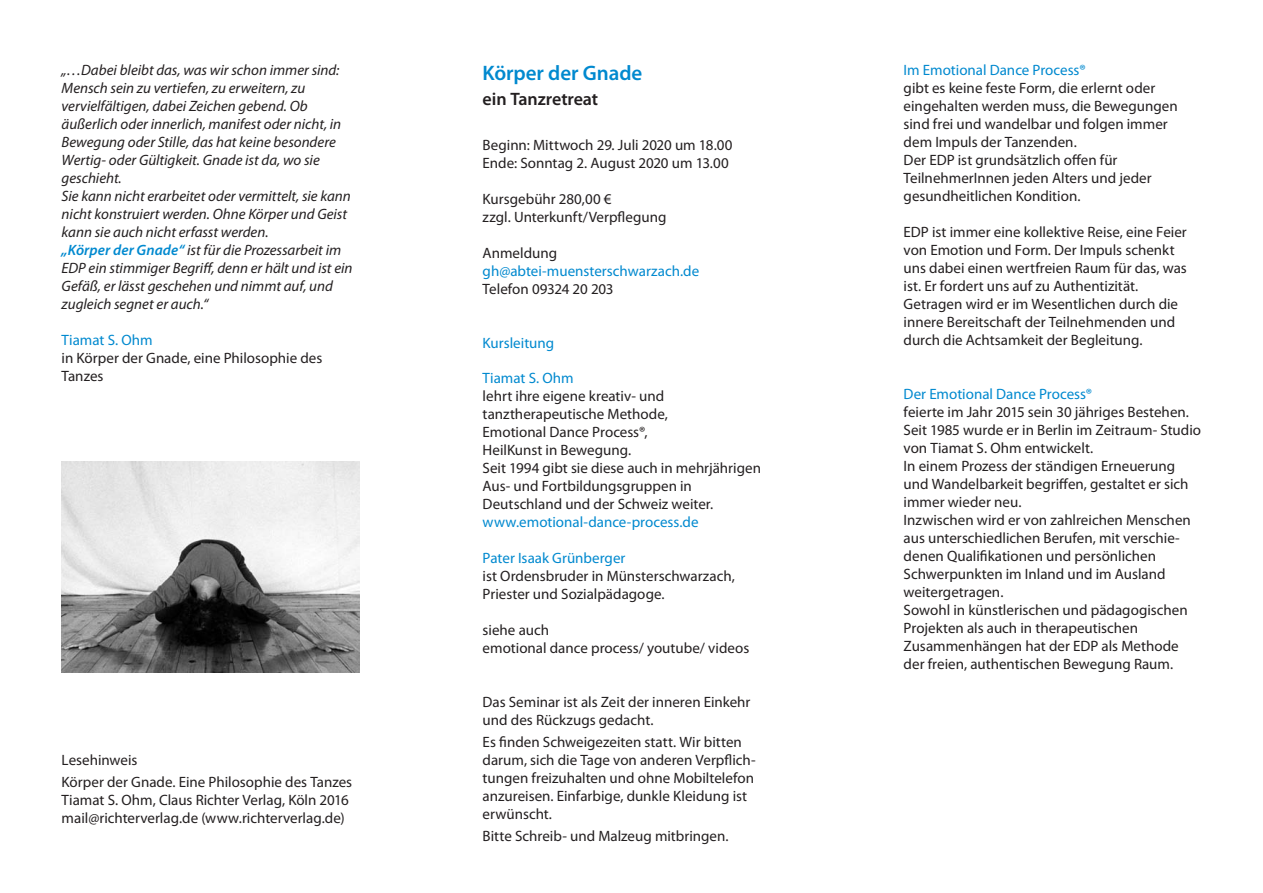
<style>
.page{position:relative;width:1263px;height:893px;background:#fff}
.page>*{position:absolute;margin:0;border:0;box-sizing:border-box;transform-origin:0 0}
.t1{font:600 21px "Myriad Pro";letter-spacing:-.005em;color:#0089cf}
.t2{font:600 18px "Myriad Pro";letter-spacing:-.005em;color:#231f20}
.t3{font:15px/18px "Myriad Pro";color:#231f20}
.t4{font:italic 15px/18px "Myriad Pro";color:#231f20}
.t5{font:15px "Myriad Pro";color:#0089cf}
.s1{font-weight:600;color:#0089cf}
</style>
<div class="page">
<img style="left:62px;top:461px;width:297px;height:212px">
<p class="t4" style="left:62px;top:61px;width:292px">„…Dabei bleibt das, was wir schon immer sind:<br>Mensch sein zu vertiefen, zu erweitern, zu vervielfältigen, dabei Zeichen gebend. Ob äußerlich oder innerlich, manifest oder nicht, in Bewegung oder Stille, das hat keine besondere Wertig- oder Gültigkeit. Gnade ist da, wo sie geschieht.<br>Sie kann nicht erarbeitet oder vermittelt, sie kann nicht konstruiert werden. Ohne Körper und Geist kann sie auch nicht erfasst werden.<br><span class="s1">„Körper der Gnade“</span> ist für die Prozessarbeit im EDP ein stimmiger Begriff, denn er hält und ist ein Gefäß, er lässt geschehen und nimmt auf, und zugleich segnet er auch.“</p>
<p class="t5" style="left:62px;top:331px;width:93px">Tiamat S. Ohm</p>
<p class="t3" style="left:62px;top:349px;width:262px">in Körper der Gnade, eine Philosophie des<br>Tanzes</p>
<p class="t3" style="left:62px;top:749px;width:292px;line-height:22.2px">Lesehinweis<br>Körper der Gnade. Eine Philosophie des Tanzes</p>
<p class="t3" style="left:62px;top:791px;width:289px">Tiamat S. Ohm, Claus Richter Verlag, Köln 2016 mail@richterverlag.de (www.richterverlag.de)</p>
<h1 class="t1" style="left:483px;top:59px;width:161px">Körper der Gnade</h1>
<p class="t2" style="left:483px;top:88px;width:117px">ein Tanzretreat</p>
<p class="t3" style="left:483px;top:136px;width:251px">Beginn: Mittwoch 29. Juli 2020 um 18.00<br>Ende: Sonntag 2. August 2020 um 13.00</p>
<p class="t3" style="left:483px;top:190px;width:185px">Kursgebühr 280,00 €<br>zzgl. Unterkunft/Verpflegung</p>
<p class="t3" style="left:483px;top:244px;width:76px">Anmeldung</p>
<p class="t5" style="left:483px;top:262px;width:218px">gh@abtei-muensterschwarzach.de</p>
<p class="t3" style="left:483px;top:280px;width:133px">Telefon 09324 20 203</p>
<p class="t5" style="left:483px;top:334px;width:73px">Kursleitung</p>
<p class="t5" style="left:483px;top:369px;width:93px">Tiamat S. Ohm</p>
<p class="t3" style="left:483px;top:387px;width:280px">lehrt ihre eigene kreativ- und tanztherapeutische Methode,<br>Emotional Dance Process®,<br>HeilKunst in Bewegung.<br>Seit 1994 gibt sie diese auch in mehrjährigen<br>Aus- und Fortbildungsgruppen in<br>Deutschland und der Schweiz weiter.</p>
<p class="t5" style="left:483px;top:513px;width:217px">www.emotional-dance-process.de</p>
<p class="t5" style="left:483px;top:549px;width:144px">Pater Isaak Grünberger</p>
<p class="t3" style="left:483px;top:567px;width:254px">ist Ordensbruder in Münsterschwarzach,<br>Priester und Sozialpädagoge.</p>
<p class="t3" style="left:483px;top:621px;width:268px">siehe auch<br>emotional dance process/ youtube/ videos</p>
<p class="t3" style="left:483px;top:693px;width:269px">Das Seminar ist als Zeit der inneren Einkehr und des Rückzugs gedacht.</p>
<p class="t3" style="left:483px;top:733px;width:275px">Es finden Schweigezeiten statt. Wir bitten darum, sich die Tage von anderen Verpflich&shy;tungen freizuhalten und ohne Mobiltelefon anzureisen. Einfarbige, dunkle Kleidung ist erwünscht.</p>
<p class="t3" style="left:483px;top:827px;width:247px">Bitte Schreib- und Malzeug mitbringen.</p>
<p class="t5" style="left:904px;top:61px;width:183px">Im Emotional Dance Process®</p>
<p class="t3" style="left:904px;top:79px;width:276px">gibt es keine feste Form, die erlernt oder eingehalten werden muss, die Bewegungen sind frei und wandelbar und folgen immer dem Impuls der Tanzenden.<br>Der EDP ist grundsätzlich offen für TeilnehmerInnen jeden Alters und jeder gesundheitlichen Kondition.</p>
<p class="t3" style="left:904px;top:223px;width:285px">EDP ist immer eine kollektive Reise, eine Feier von Emotion und Form. Der Impuls schenkt uns dabei einen wertfreien Raum für das, was ist. Er fordert uns auf zu Authentizität.<br>Getragen wird er im Wesentlichen durch die innere Bereitschaft der Teilnehmenden und durch die Achtsamkeit der Begleitung.</p>
<p class="t5" style="left:904px;top:385px;width:190px">Der Emotional Dance Process®</p>
<p class="t3" style="left:904px;top:403px;width:299px">feierte im Jahr 2015 sein 30 jähriges Bestehen.<br>Seit 1985 wurde er in Berlin im Zeitraum- Studio von Tiamat S. Ohm entwickelt.<br>In einem Prozess der ständigen Erneuerung und Wandelbarkeit begriffen, gestaltet er sich immer wieder neu.<br>Inzwischen wird er von zahlreichen Menschen aus unterschiedlichen Berufen, mit verschie&shy;denen Qualifikationen und persönlichen Schwerpunkten im Inland und im Ausland weitergetragen.<br>Sowohl in künstlerischen und pädagogischen Projekten als auch in therapeutischen Zusammenhängen hat der EDP als Methode der freien, authentischen Bewegung Raum.</p>
</div>
